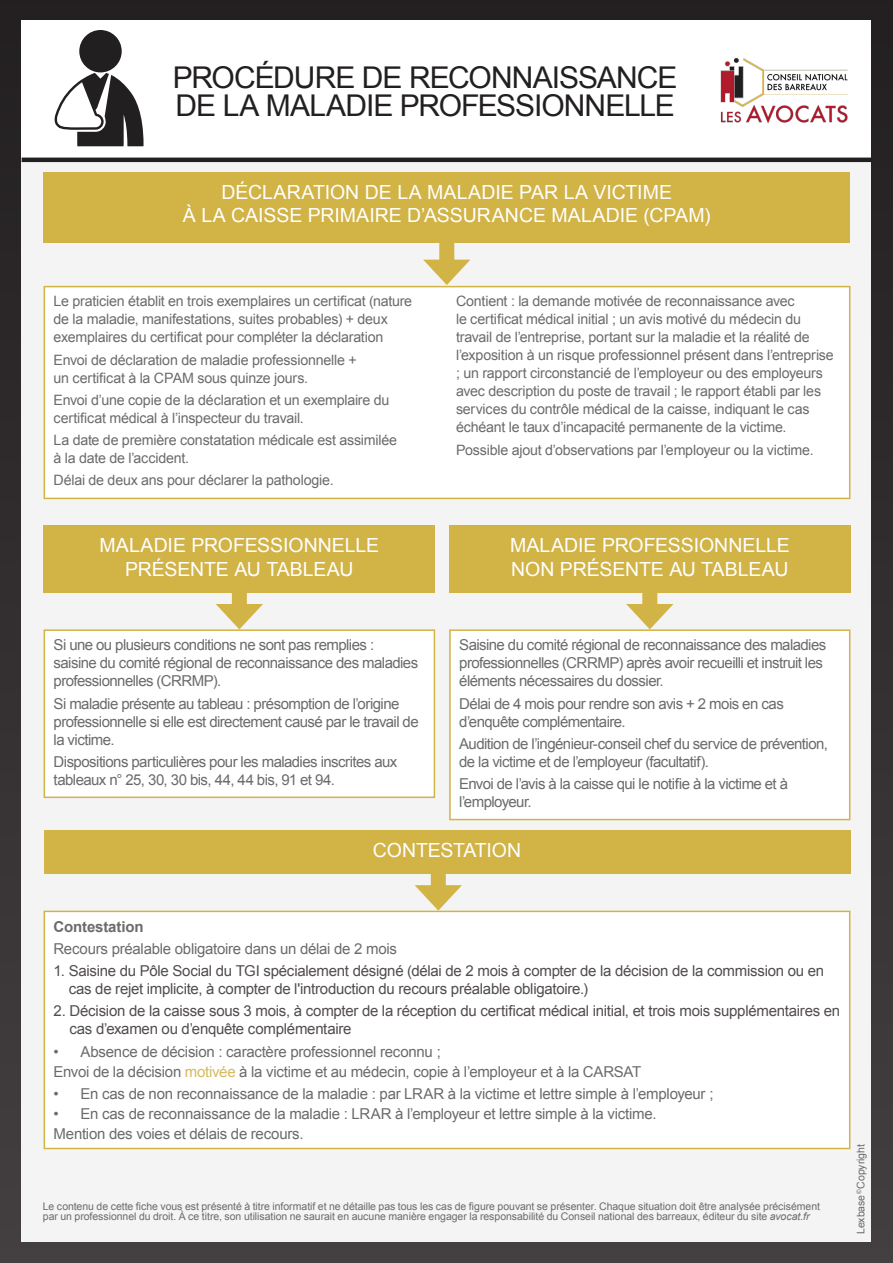
<style>
.page{position:relative;width:893px;height:1263px;background:#fff}
.page>*{position:absolute;margin:0;border:0;box-sizing:border-box;transform-origin:0 0}
.t1{font:30px/28.5px "Arial";letter-spacing:-.035em;color:#221f20}
.t2{font:19.5px/24px "Arial";color:#fff;text-align:center}
.t3{font:15px/18px "Arial";letter-spacing:-.035em;color:#6b6b6a}
.t4{font:15px/18px "Arial";letter-spacing:-.015em;color:#524c4e}
.t5{font:15px/20.1px "Arial";letter-spacing:-.015em;color:#6b6b6a}
.t6{font:700 15px "Arial";letter-spacing:-.01em;color:#6b6b6a}
.t7{font:14.25px/18px "Arial";letter-spacing:-.015em;color:#6b6b6a}
.t8{font:10.5px/10.5px "Arial";letter-spacing:-.005em;color:#6b6b6a}
.s1{color:#d6ba5b}
.s2{font-style:italic}
</style>
<div class="page">
<div style="left:0;top:0;width:893px;height:1263px;background:linear-gradient(to bottom,#231f20,#443f41)"></div>
<div style="left:22px;top:20px;width:849px;height:1222px;background:#fff"></div>
<div style="left:22px;top:160px;width:849px;height:1082px;background:#f4f4f4"></div>
<hr style="left:22px;top:158px;width:849px;height:4px;background:#221f20">
<img style="left:720px;top:57px;width:128px;height:67px">
<div style="left:44px;top:287px;width:806px;height:211px;background:#fff"></div>
<div style="left:44px;top:286px;width:806px;height:213px;border:2px solid #d1b346"></div>
<div style="left:439px;top:243px;width:15px;height:27px;background:#d1b346"></div>
<svg style="left:423px;top:260px;width:47px;height:25px"></svg>
<div style="left:44px;top:172px;width:806px;height:71px;background:#d1b346"></div>
<div style="left:44px;top:630px;width:390px;height:167px;background:#fff"></div>
<div style="left:44px;top:629px;width:391px;height:169px;border:2px solid #d1b346"></div>
<div style="left:232px;top:592px;width:15px;height:22px;background:#d1b346"></div>
<svg style="left:216px;top:604px;width:47px;height:25px"></svg>
<div style="left:44px;top:525px;width:391px;height:67px;background:#d1b346"></div>
<div style="left:450px;top:630px;width:400px;height:189px;background:#fff"></div>
<div style="left:449px;top:629px;width:401px;height:191px;border:2px solid #d1b346"></div>
<div style="left:642px;top:592px;width:15px;height:22px;background:#d1b346"></div>
<svg style="left:626px;top:604px;width:47px;height:25px"></svg>
<div style="left:449px;top:525px;width:401px;height:67px;background:#d1b346"></div>
<div style="left:431px;top:874px;width:15px;height:21px;background:#d1b346"></div>
<svg style="left:415px;top:885px;width:47px;height:26px"></svg>
<div style="left:44px;top:830px;width:806px;height:44px;background:#d1b346"></div>
<div style="left:44px;top:911px;width:806px;height:237px;background:#fff"></div>
<div style="left:44px;top:911px;width:806px;height:238px;border:2px solid #d1b346"></div>
<svg style="left:54px;top:73px;width:90px;height:73px"></svg>
<div style="left:79px;top:30px;width:43px;height:42px;background:#221f20;border-radius:50%"></div>
<h1 class="t1" style="left:173px;top:66px;width:506px">PROCÉDURE DE RECONNAISSANCE<br>DE LA MALADIE PROFESSIONNELLE</h1>
<h2 class="t2" style="left:183px;top:182px;width:529px;line-height:23.4px">DÉCLARATION DE LA MALADIE PAR LA VICTIME<br>À LA CAISSE PRIMAIRE D’ASSURANCE MALADIE (CPAM)</h2>
<p class="t7" style="left:54px;top:292px;width:360px">Le praticien établit en trois exemplaires un certificat (nature de la maladie, manifestations, suites probables) + deux exemplaires du certificat pour compléter la déclaration</p>
<p class="t7" style="left:54px;top:352px;width:305px">Envoi de déclaration de maladie professionnelle + un certificat à la CPAM sous quinze jours.</p>
<p class="t7" style="left:54px;top:392px;width:337px">Envoi d’une copie de la déclaration et un exemplaire du certificat médical à l’inspecteur du travail.</p>
<p class="t7" style="left:54px;top:432px;width:345px">La date de première constatation médicale est assimilée à la date de l’accident.</p>
<p class="t7" style="left:54px;top:471px;width:282px">Délai de deux ans pour déclarer la pathologie.</p>
<h2 class="t2" style="left:99px;top:535px;width:281px">MALADIE PROFESSIONNELLE<br>PRÉSENTE AU TABLEAU</h2>
<p class="t3" style="left:54px;top:637px;width:366px">Si une ou plusieurs conditions ne sont pas remplies : saisine du comité régional de reconnaissance des maladies professionnelles (CRRMP).</p>
<p class="t3" style="left:54px;top:696px;width:367px">Si maladie présente au tableau : présomption de l’origine professionnelle si elle est directement causé par le travail de la victime.</p>
<p class="t3" style="left:54px;top:754px;width:345px">Dispositions particulières pour les maladies inscrites aux tableaux n° 25, 30, 30 bis, 44, 44 bis, 91 et 94.</p>
<p class="t7" style="left:456px;top:294px;width:379px">Contient : la demande motivée de reconnaissance avec<br>le certificat médical initial ; un avis motivé du médecin du travail de l’entreprise, portant sur la maladie et la réalité de l’exposition à un risque professionnel présent dans l’entreprise ; un rapport circonstancié de l’employeur ou des employeurs avec description du poste de travail ; le rapport établi par les services du contrôle médical de la caisse, indiquant le cas échéant le taux d’incapacité permanente de la victime.</p>
<p class="t7" style="left:456px;top:441px;width:359px">Possible ajout d’observations par l’employeur ou la victime.</p>
<h2 class="t2" style="left:510px;top:535px;width:281px;text-align:left">MALADIE PROFESSIONNELLE<br>NON PRÉSENTE AU TABLEAU</h2>
<p class="t3" style="left:459px;top:637px;width:369px">Saisine du comité régional de reconnaissance des maladies professionnelles (CRRMP) après avoir recueilli et instruit les éléments nécessaires du dossier.</p>
<p class="t3" style="left:459px;top:696px;width:326px">Délai de 4 mois pour rendre son avis + 2 mois en cas d’enquête complémentaire.</p>
<p class="t3" style="left:459px;top:736px;width:370px">Audition de l’ingénieur-conseil chef du service de prévention, de la victime et de l’employeur (facultatif).</p>
<p class="t3" style="left:459px;top:775px;width:330px">Envoi de l’avis à la caisse qui le notifie à la victime et à l’employeur.</p>
<h2 class="t2" style="left:373px;top:840px;width:150px">CONTESTATION</h2>
<p class="t6" style="left:54px;top:918px;width:91px">Contestation</p>
<p class="t3" style="left:54px;top:941px;width:345px">Recours préalable obligatoire dans un délai de 2 mois</p>
<p class="t4" style="left:69px;top:962px;width:757px;text-indent:-15px">1. Saisine du Pôle Social du TGI spécialement désigné (délai de 2 mois à compter de la décision de la commission ou en cas de rejet implicite, à compter de l'introduction du recours préalable obligatoire.)</p>
<p class="t4" style="left:69px;top:1002px;width:772px;text-indent:-16px">2. Décision de la caisse sous 3 mois, à compter de la réception du certificat médical initial, et trois mois supplémentaires en cas d’examen ou d’enquête complémentaire</p>
<p class="t5" style="left:54px;top:1043px;width:589px">• Absence de décision : caractère professionnel reconnu ;<br>Envoi de la décision <span class="s1">motivée</span> à la victime et au médecin, copie à l’employeur et à la CARSAT</p>
<p class="t3" style="left:54px;top:1086px;width:661px">• En cas de non reconnaissance de la maladie : par LRAR à la victime et lettre simple à l’employeur ;</p>
<p class="t5" style="left:54px;top:1105px;width:604px">• En cas de reconnaissance de la maladie : LRAR à l’employeur et lettre simple à la victime.<br>Mention des voies et délais de recours.</p>
<p class="t8" style="left:43px;top:1201px;width:779px">Le contenu de cette fiche vous est présenté à titre informatif et ne détaille pas tous les cas de figure pouvant se présenter. Chaque situation doit être analysée précisément par un professionnel du droit. À ce titre, son utilisation ne saurait en aucune manière engager la responsabilité du Conseil national des barreaux, éditeur du site <span class="s2">avocat.fr</span></p>
<p class="t8" style="left:856px;top:1234px;width:91px;rotate:-90deg">Lexbase <sup>©</sup>Copyright</p>
</div>
